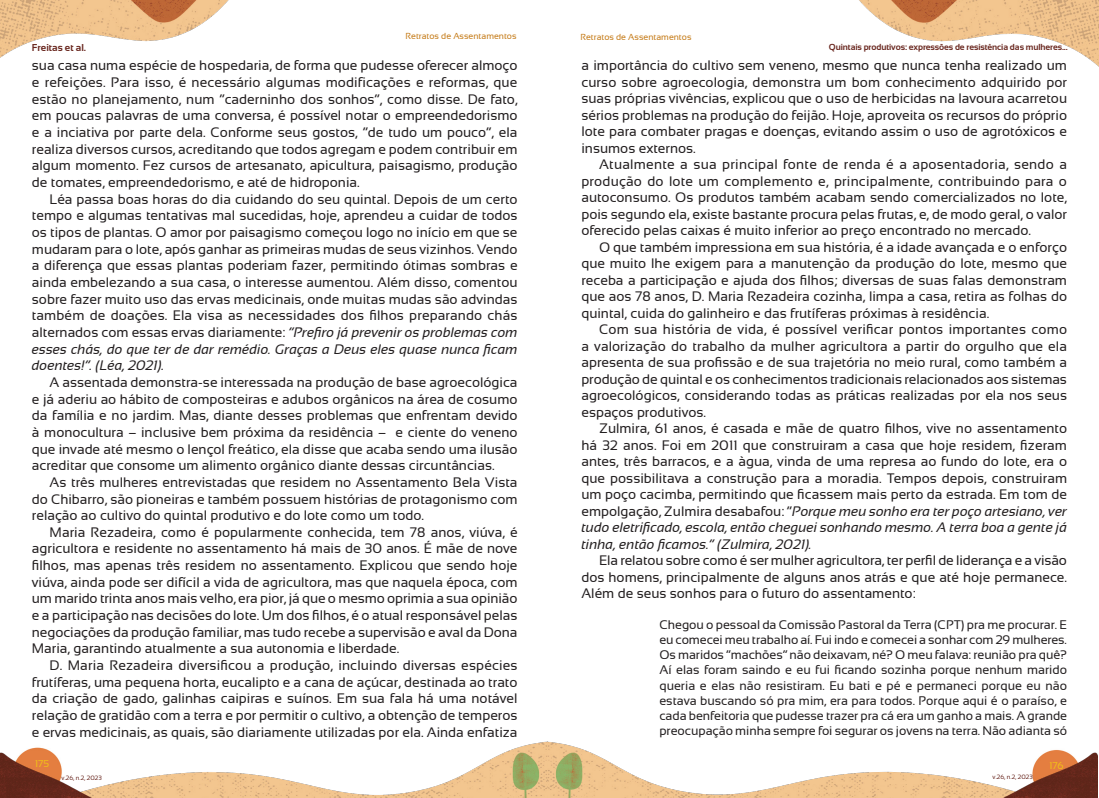
<style>
.page{position:relative;width:1099px;height:798px;background:#fff}
.page>*{position:absolute;margin:0;border:0;box-sizing:border-box;transform-origin:0 0}
.Corpo_do_texto{font:13.75px/16.6px "Sansation";color:#231f20;text-align:justify}
.recuo{font:12.5px/15.2px "Sansation";color:#231f20;text-align:justify}
.t1{font:700 10px "Sansation";color:#6a2820}
.t2{font:10px "Sansation";color:#f1bf18}
.t3{font:700 8.75px "Sansation";letter-spacing:-.01em;color:#6a2820}
.t4{font:8.75px "Sansation";color:#c57b18}
.t5{font:6.25px "Sansation";color:#6a2820}
.s1{font-style:italic}
</style>
<div class="page">
<img style="left:0;top:0;width:229px;height:58px">
<img style="left:859px;top:0;width:239px;height:66px">
<img style="left:0;top:741px;width:547px;height:56px">
<img style="left:547px;top:741px;width:549px;height:56px">
<p class="t4" style="left:405px;top:31px;width:112px">Retratos de Assentamentos</p>
<p class="Corpo_do_texto" style="left:32px;top:57px;width:487px">sua casa numa espécie de hospedaria, de forma que pudesse oferecer almoço e refeições. Para isso, é necessário algumas modificações e reformas, que estão no planejamento, num “caderninho dos sonhos”, como disse. De fato, em poucas palavras de uma conversa, é possível notar o empreendedorismo e a inciativa por parte dela. Conforme seus gostos, “de tudo um pouco”, ela realiza diversos cursos, acreditando que todos agregam e podem contribuir em algum momento. Fez cursos de artesanato, apicultura, paisagismo, produção de tomates, empreendedorismo, e até de hidroponia.</p>
<p class="Corpo_do_texto" style="left:32px;top:190px;width:487px;text-indent:18px">Léa passa boas horas do dia cuidando do seu quintal. Depois de um certo tempo e algumas tentativas mal sucedidas, hoje, aprendeu a cuidar de todos os tipos de plantas. O amor por paisagismo começou logo no início em que se mudaram para o lote, após ganhar as primeiras mudas de seus vizinhos. Vendo a diferença que essas plantas poderiam fazer, permitindo ótimas sombras e ainda embelezando a sua casa, o interesse aumentou. Além disso, comentou sobre fazer muito uso das ervas medicinais, onde muitas mudas são advindas também de doações. Ela visa as necessidades dos filhos preparando chás alternados com essas ervas diariamente: <span class="s1">“Prefiro já prevenir os problemas com esses chás, do que ter de dar remédio. Graças a Deus eles quase nunca ficam doentes!”. (Léa, 2021).</span></p>
<p class="Corpo_do_texto" style="left:32px;top:373px;width:487px;text-indent:18px">A assentada demonstra-se interessada na produção de base agroecológica e já aderiu ao hábito de composteiras e adubos orgânicos na área de cosumo da família e no jardim. Mas, diante desses problemas que enfrentam devido à monocultura – inclusive bem próxima da residência – e ciente do veneno que invade até mesmo o lençol freático, ela disse que acaba sendo uma ilusão acreditar que consome um alimento orgânico diante dessas circuntâncias.</p>
<p class="Corpo_do_texto" style="left:32px;top:473px;width:487px;text-indent:18px">As três mulheres entrevistadas que residem no Assentamento Bela Vista do Chibarro, são pioneiras e também possuem histórias de protagonismo com relação ao cultivo do quintal produtivo e do lote como um todo.</p>
<p class="Corpo_do_texto" style="left:32px;top:523px;width:487px;text-indent:18px">Maria Rezadeira, como é popularmente conhecida, tem 78 anos, viúva, é agricultora e residente no assentamento há mais de 30 anos. É mãe de nove filhos, mas apenas três residem no assentamento. Explicou que sendo hoje viúva, ainda pode ser difícil a vida de agricultora, mas que naquela época, com um marido trinta anos mais velho, era pior, já que o mesmo oprimia a sua opinião e a participação nas decisões do lote. Um dos filhos, é o atual responsável pelas negociações da produção familiar, mas tudo recebe a supervisão e aval da Dona Maria, garantindo atualmente a sua autonomia e liberdade.</p>
<p class="Corpo_do_texto" style="left:32px;top:656px;width:487px;text-indent:18px">D. Maria Rezadeira diversificou a produção, incluindo diversas espécies frutíferas, uma pequena horta, eucalipto e a cana de açúcar, destinada ao trato da criação de gado, galinhas caipiras e suínos. Em sua fala há uma notável relação de gratidão com a terra e por permitir o cultivo, a obtenção de temperos e ervas medicinais, as quais, são diariamente utilizadas por ela. Ainda enfatiza</p>
<p class="t4" style="left:580px;top:32px;width:112px">Retratos de Assentamentos</p>
<p class="t1" style="left:32px;top:42px;width:56px">Freitas et al.</p>
<p class="t3" style="left:828px;top:42px;width:240px">Quintais produtivos: expressões de resistência das mulheres...</p>
<p class="Corpo_do_texto" style="left:581px;top:57px;width:487px">a importância do cultivo sem veneno, mesmo que nunca tenha realizado um curso sobre agroecologia, demonstra um bom conhecimento adquirido por suas próprias vivências, explicou que o uso de herbicidas na lavoura acarretou sérios problemas na produção do feijão. Hoje, aproveita os recursos do próprio lote para combater pragas e doenças, evitando assim o uso de agrotóxicos e insumos externos.</p>
<p class="Corpo_do_texto" style="left:581px;top:156px;width:487px;text-indent:18px">Atualmente a sua principal fonte de renda é a aposentadoria, sendo a produção do lote um complemento e, principalmente, contribuindo para o autoconsumo. Os produtos também acabam sendo comercializados no lote, pois segundo ela, existe bastante procura pelas frutas, e, de modo geral, o valor oferecido pelas caixas é muito inferior ao preço encontrado no mercado.</p>
<p class="Corpo_do_texto" style="left:581px;top:238px;width:487px;text-indent:18px">O que também impressiona em sua história, é a idade avançada e o enforço que muito lhe exigem para a manutenção da produção do lote, mesmo que receba a participação e ajuda dos filhos; diversas de suas falas demonstram que aos 78 anos, D. Maria Rezadeira cozinha, limpa a casa, retira as folhas do quintal, cuida do galinheiro e das frutíferas próximas à residência.</p>
<p class="Corpo_do_texto" style="left:581px;top:321px;width:487px;text-indent:18px">Com sua história de vida, é possível verificar pontos importantes como a valorização do trabalho da mulher agricultora a partir do orgulho que ela apresenta de sua profissão e de sua trajetória no meio rural, como também a produção de quintal e os conhecimentos tradicionais relacionados aos sistemas agroecológicos, considerando todas as práticas realizadas por ela nos seus espaços produtivos.</p>
<p class="Corpo_do_texto" style="left:581px;top:420px;width:487px;text-indent:18px">Zulmira, 61 anos, é casada e mãe de quatro filhos, vive no assentamento há 32 anos. Foi em 2011 que construiram a casa que hoje residem, fizeram antes, três barracos, e a àgua, vinda de uma represa ao fundo do lote, era o que possibilitava a construção para a moradia. Tempos depois, construiram um poço cacimba, permitindo que ficassem mais perto da estrada. Em tom de empolgação, Zulmira desabafou: “<span class="s1">Porque meu sonho era ter poço artesiano, ver tudo eletrificado, escola, então cheguei sonhando mesmo. A terra boa a gente já tinha, então ficamos.” (Zulmira, 2021).</span></p>
<p class="Corpo_do_texto" style="left:581px;top:552px;width:487px;text-indent:18px">Ela relatou sobre como é ser mulher agricultora, ter perfil de liderança e a visão dos homens, principalmente de alguns anos atrás e que até hoje permanece.<br>Além de seus sonhos para o futuro do assentamento:</p>
<p class="recuo" style="left:659px;top:616px;width:409px">Chegou o pessoal da Comissão Pastoral da Terra (CPT) pra me procurar. E eu comecei meu trabalho aí. Fui indo e comecei a sonhar com 29 mulheres.<br>Os maridos “machões” não deixavam, né? O meu falava: reunião pra quê?<br>Aí elas foram saindo e eu fui ficando sozinha porque nenhum marido queria e elas não resistiram. Eu bati e pé e permaneci porque eu não estava buscando só pra mim, era para todos. Porque aqui é o paraíso, e cada benfeitoria que pudesse trazer pra cá era um ganho a mais. A grande preocupação minha sempre foi segurar os jovens na terra. Não adianta só</p>
<p class="t2" style="left:35px;top:757px;width:16px">175</p>
<p class="t2" style="left:1049px;top:759px;width:16px">176</p>
<p class="t5" style="left:62px;top:773px;width:42px">v.26, n.2, 2023</p>
<p class="t5" style="left:992px;top:773px;width:42px">v.26, n.2, 2023</p>
</div>
